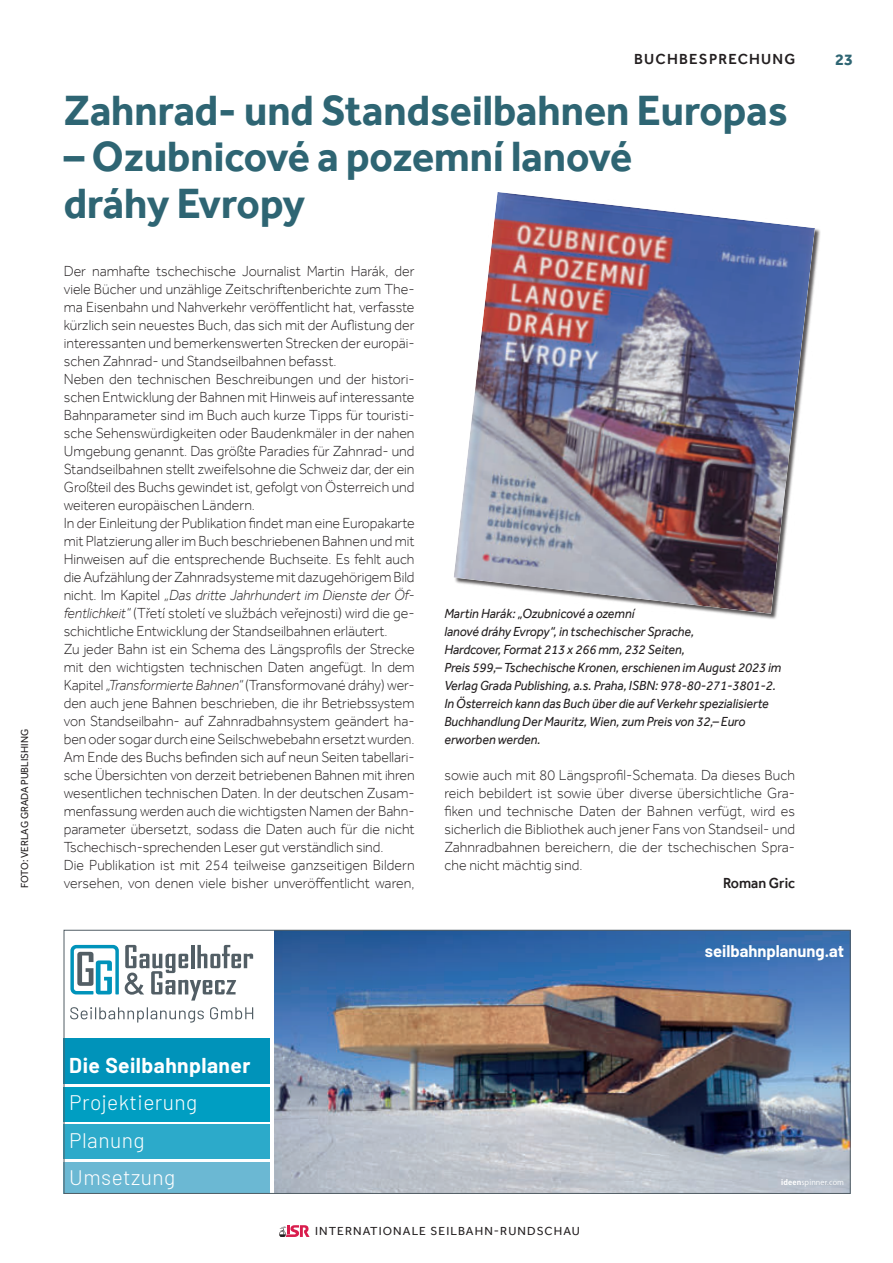
<style>
.page{position:relative;width:893px;height:1263px;background:#fff}
.page>*{position:absolute;margin:0;border:0;box-sizing:border-box;transform-origin:0 0}
.t1{font:700 43.5px/46.5px "Effra";color:#2e6573;scale:.95 1}
.t2{font:300 21px/37.2px "Barlow";letter-spacing:.02em;color:#fff}
.t3{font:700 21px "Barlow";letter-spacing:.02em;color:#fff}
.t4{font:700 16.5px "Barlow";color:#fff}
.t5{font:700 16.5px "Effra";color:#2e6573}
.t6{font:300 15px/18px "Effra";letter-spacing:-.005em;color:#231f20;scale:.95 1}
.t7{font:500 15px "Effra";letter-spacing:.08em;color:#231f20}
.t8{font:500 15px "Effra";color:#231f20;scale:.95 1}
.t9{font:italic 13.5px/18px "Effra";color:#231f20;scale:.95 1}
.t10{font:12px "Effra";letter-spacing:.09em;color:#231f20}
.t11{font:10.5px "Effra";color:#231f20;scale:.95 1}
.t12{font:7.5px "Koz Go Pr 6 N";letter-spacing:.015em;color:#fff}
.s1{font-style:italic}
.s2{font-weight:700}
</style>
<div class="page">
<svg style="left:279px;top:1225px;width:31px;height:12px"></svg>
<div style="left:455px;top:193px;width:366px;height:427px;background:#231f20;opacity:.75"></div>
<img style="left:454px;top:192px;width:361px;height:422px">
<img style="left:66px;top:932px;width:782px;height:260px">
<div style="left:64px;top:930px;width:786px;height:264px;border:1px solid #525e65"></div>
<p class="t11" style="left:18px;top:888px;width:168px;rotate:-90deg">FOTO: VERLAG GRADA PUBLISHING</p>
<p class="t7" style="left:634px;top:50px;width:163px">BUCHBESPRECHUNG</p>
<h1 class="t1" style="left:64px;top:86px;width:763px">Zahnrad- und Standseilbahnen Europas</h1>
<h1 class="t1" style="left:64px;top:133px;width:600px">– Ozubnicové a pozemní lanové dráhy Evropy</h1>
<p class="t6" style="left:64px;top:261px;width:371px">Der namhafte tschechische Journalist Martin Harák, der viele Bücher und unzählige Zeitschriftenberichte zum The&shy;ma Eisenbahn und Nahverkehr veröffentlicht hat, verfasste kürzlich sein neuestes Buch, das sich mit der Auflistung der interessanten und bemerkenswerten Strecken der europäi&shy;schen Zahnrad- und Standseilbahnen befasst.<br>Neben den technischen Beschreibungen und der histori&shy;schen Entwicklung der Bahnen mit Hinweis auf interessante Bahnparameter sind im Buch auch kurze Tipps für touristi&shy;sche Sehenswürdigkeiten oder Baudenkmäler in der nahen Umgebung genannt. Das größte Paradies für Zahnrad- und Standseilbahnen stellt zweifelsohne die Schweiz dar, der ein Großteil des Buchs gewindet ist, gefolgt von Österreich und weiteren europäischen Ländern.<br>In der Einleitung der Publikation findet man eine Europakarte mit Platzierung aller im Buch beschriebenen Bahnen und mit Hinweisen auf die entsprechende Buchseite. Es fehlt auch die Aufzählung der Zahnradsysteme mit dazugehörigem Bild nicht. Im Kapitel <span class="s1">„Das dritte Jahrhundert im Dienste der Öf&shy;fentlichkeit“</span> (Třetí století ve službách veřejnosti) wird die ge&shy;schichtliche Entwicklung der Standseilbahnen erläutert.<br>Zu jeder Bahn ist ein Schema des Längsprofils der Strecke mit den wichtigsten technischen Daten angefügt. In dem Kapitel <span class="s1">„Transformierte Bahnen“</span> (Transformované dráhy) wer&shy;den auch jene Bahnen beschrieben, die ihr Betriebssystem von Standseilbahn- auf Zahnradbahnsystem geändert ha&shy;ben oder sogar durch eine Seilschwebebahn ersetzt wurden.<br>Am Ende des Buchs befinden sich auf neun Seiten tabellari&shy;sche Übersichten von derzeit betriebenen Bahnen mit ihren wesentlichen technischen Daten. In der deutschen Zusam&shy;menfassung werden auch die wichtigsten Namen der Bahn&shy;parameter übersetzt, sodass die Daten auch für die nicht Tschechisch-sprechenden Leser gut verständlich sind.<br>Die Publikation ist mit 254 teilweise ganzseitigen Bildern versehen, von denen viele bisher unveröffentlicht waren,</p>
<p class="t9" style="left:444px;top:604px;width:356px">Martin Harák: „Ozubnicové a ozemní<br>lanové dráhy Evropy“, in tschechischer Sprache,<br>Hardcover, Format 213 x 266 mm, 232 Seiten,<br>Preis 599,– Tschechische Kronen, erschienen im August 2023 im Verlag Grada Publishing, a.s. Praha, ISBN: 978-80-271-3801-2.<br>In Österreich kann das Buch über die auf Verkehr spezialisierte Buchhandlung Der Mauritz, Wien, zum Preis von 32,– Euro erworben werden.</p>
<p class="t6" style="left:444px;top:765px;width:371px">sowie auch mit 80 Längsprofil-Schemata. Da dieses Buch reich bebildert ist sowie über diverse übersichtliche Gra&shy;fiken und technische Daten der Bahnen verfügt, wird es sicherlich die Bibliothek auch jener Fans von Standseil- und Zahnradbahnen bereichern, die der tschechischen Spra&shy;che nicht mächtig sind.</p>
<p class="t8" style="left:723px;top:874px;width:77px">Roman Gric</p>
<p class="t5" style="left:835px;top:49px;width:19px">23</p>
<p class="t4" style="left:705px;top:939px;width:141px">seilbahnplanung.at</p>
<h2 class="t3" style="left:69px;top:1050px;width:183px">Die Seilbahnplaner</h2>
<h2 class="t2" style="left:69px;top:1083px;width:130px">Projektierung</h2>
<h2 class="t2" style="left:69px;top:1120px;width:107px">Planung<br>Umsetzung</h2>
<p class="t10" style="left:315px;top:1224px;width:266px">INTERNATIONALE SEILBAHN-RUNDSCHAU</p>
<p class="t12" style="left:781px;top:1178px;width:64px"><span class="s2">ideen</span>spinner.com</p>
</div>
